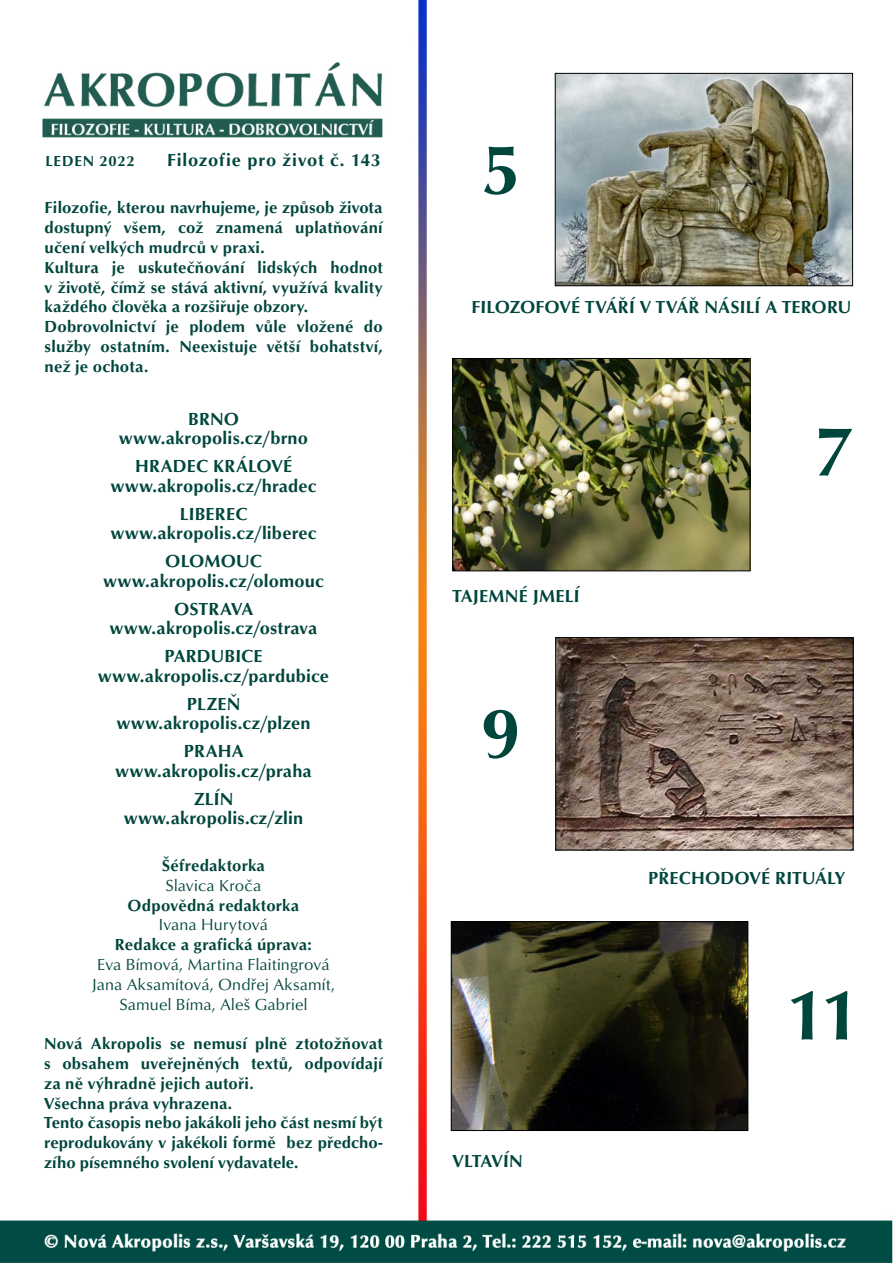
<style>
.page{position:relative;width:893px;height:1263px;background:#fff}
.page>*{position:absolute;margin:0;border:0;box-sizing:border-box;transform-origin:0 0}
.podpis_za_článkem{font:500 72px "Optus TEE";color:#00463d}
.t1{font:500 18px/19.5px "Optus TEE";letter-spacing:.01em;color:#00463d;text-align:center}
.t2{font:500 18px "Optus TEE";letter-spacing:.05em;color:#00463d}
.t3{font:500 18px "Optus TEE";letter-spacing:-.02em;color:#00463d}
.základní_odstavec_od{font:500 16.5px/19.8px "Optus TEE";letter-spacing:.01em;color:#00463d;text-align:justify}
.základní_odstavec_od-2{font:16.5px "Optus TEE";letter-spacing:.01em;color:#00463d}
.t4{font:500 15px "Optus TEE";letter-spacing:.055em;color:#00463d}
</style>
<div class="page">
<img style="left:0;top:0;width:893px;height:1263px">
<img style="left:557px;top:75px;width:294px;height:209px">
<div style="left:555px;top:73px;width:298px;height:213px;border:1px solid #000"></div>
<img style="left:453px;top:923px;width:293px;height:206px">
<div style="left:451px;top:921px;width:297px;height:210px;border:1px solid #000"></div>
<img style="left:558px;top:639px;width:293px;height:209px">
<div style="left:556px;top:637px;width:297px;height:213px;border:1px solid #000"></div>
<img style="left:454px;top:360px;width:294px;height:209px">
<div style="left:452px;top:358px;width:298px;height:213px;border:1px solid #000"></div>
<p class="t4" style="left:45px;top:152px;width:91px">LEDEN 2022</p>
<p class="t2" style="left:167px;top:149px;width:215px">Filozofie pro život č. 143</p>
<p class="podpis_za_článkem" style="left:481px;top:125px;width:41px">5</p>
<p class="základní_odstavec_od" style="left:45px;top:198px;width:340px">Filozofie, kterou navrhujeme, je způsob života dostupný všem, což znamená uplatňování učení velkých mudrců v praxi.</p>
<p class="základní_odstavec_od" style="left:45px;top:257px;width:340px">Kultura je uskutečňování lidských hodnot v životě, čímž se stává aktivní, využívá kvality každého člověka a rozšiřuje obzory.</p>
<p class="základní_odstavec_od" style="left:45px;top:316px;width:340px">Dobrovolnictví je plodem vůle vložené do služby ostatním. Neexistuje větší bohatství, než je ochota.</p>
<p class="t1" style="left:119px;top:408px;width:190px">BRNO www.akropolis.cz/brno</p>
<p class="t1" style="left:111px;top:456px;width:207px">HRADEC KRÁLOVÉ www.akropolis.cz/hradec</p>
<p class="t1" style="left:180px;top:503px;width:69px">LIBEREC</p>
<p class="t1" style="left:111px;top:523px;width:207px">www.akropolis.cz/liberec</p>
<p class="t1" style="left:165px;top:551px;width:98px">OLOMOUC</p>
<p class="t1" style="left:104px;top:570px;width:222px">www.akropolis.cz/olomouc</p>
<p class="t1" style="left:174px;top:598px;width:81px">OSTRAVA</p>
<p class="t1" style="left:110px;top:618px;width:209px">www.akropolis.cz/ostrava</p>
<p class="t1" style="left:165px;top:646px;width:100px">PARDUBICE</p>
<p class="t1" style="left:98px;top:665px;width:232px">www.akropolis.cz/pardubice</p>
<p class="t1" style="left:187px;top:694px;width:55px">PLZEŇ</p>
<p class="t1" style="left:117px;top:713px;width:195px">www.akropolis.cz/plzen</p>
<p class="t1" style="left:184px;top:741px;width:61px">PRAHA</p>
<p class="t1" style="left:116px;top:761px;width:198px">www.akropolis.cz/praha</p>
<p class="t1" style="left:194px;top:789px;width:41px">ZLÍN</p>
<p class="t1" style="left:124px;top:808px;width:181px">www.akropolis.cz/zlin</p>
<p class="základní_odstavec_od" style="left:162px;top:855px;width:105px">Šéfredaktorka</p>
<p class="základní_odstavec_od-2" style="left:166px;top:875px;width:97px">Slavica Kroča</p>
<p class="základní_odstavec_od" style="left:128px;top:895px;width:173px">Odpovědná redaktorka</p>
<p class="základní_odstavec_od-2" style="left:159px;top:915px;width:111px">Ivana Hurytová</p>
<p class="základní_odstavec_od" style="left:115px;top:934px;width:198px">Redakce a grafická úprava:</p>
<p class="základní_odstavec_od-2" style="left:97px;top:954px;width:234px">Eva Bímová, Martina Flaitingrová</p>
<p class="základní_odstavec_od-2" style="left:92px;top:974px;width:245px">Jana Aksamítová, Ondřej Aksamít,</p>
<p class="základní_odstavec_od-2" style="left:119px;top:994px;width:190px">Samuel Bíma, Aleš Gabriel</p>
<p class="základní_odstavec_od" style="left:44px;top:1033px;width:340px">Nová Akropolis se nemusí plně ztotožňovat s obsahem uveřejněných textů, odpovídají za ně výhradně jejich autoři.</p>
<p class="základní_odstavec_od" style="left:44px;top:1093px;width:189px">Všechna práva vyhrazena.</p>
<p class="základní_odstavec_od" style="left:44px;top:1113px;width:340px">Tento časopis nebo jakákoli jeho část nesmí být reprodukovány v jakékoli formě bez předcho&shy;zího písemného svolení vydavatele.</p>
<p class="t1" style="left:472px;top:297px;width:381px">FILOZOFOVÉ TVÁŘÍ V TVÁŘ NÁSILÍ A TERORU</p>
<p class="t1" style="left:452px;top:586px;width:129px">TAJEMNÉ JMELÍ</p>
<p class="podpis_za_článkem" style="left:481px;top:689px;width:41px">9</p>
<p class="t3" style="left:452px;top:1150px;width:72px">VLTAVÍN</p>
<p class="podpis_za_článkem" style="left:814px;top:407px;width:41px">7</p>
<p class="t1" style="left:648px;top:868px;width:198px">PŘECHODOVÉ RITUÁLY</p>
<p class="podpis_za_článkem" style="left:785px;top:970px;width:76px">11</p>
</div>
